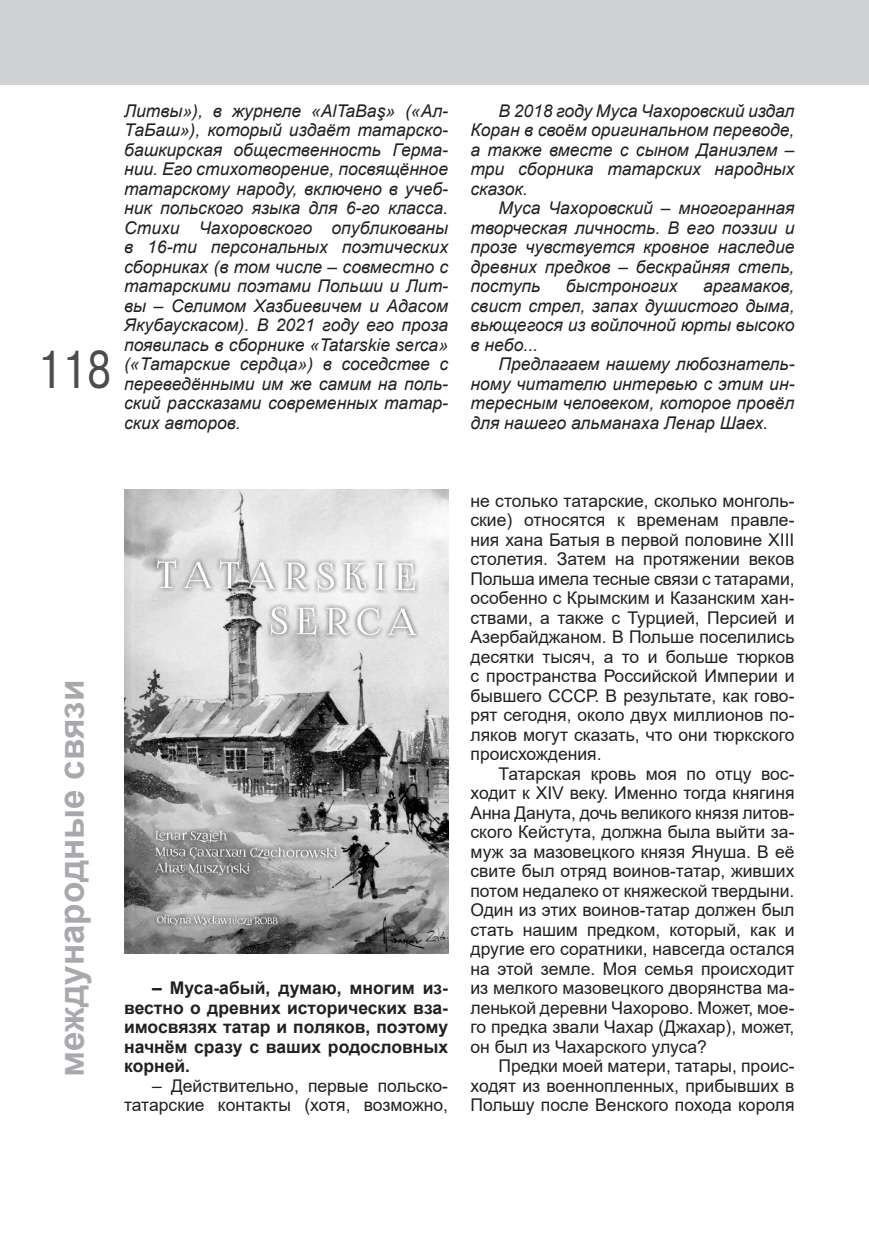
<style>
.page{position:relative;width:869px;height:1241px;background:#fff}
.page>*{position:absolute;margin:0;border:0;box-sizing:border-box;transform-origin:0 0}
.t1{font:49px "TT Arial";color:#4b4c4d;scale:.8 1}
.t2{font:700 35px "Arial";color:#a8a9ad}
.t3{font:17.5px/19.4px "Arial";color:#231f20;text-align:justify}
.t4{font:italic 17.5px/19.4px "Arial";color:#231f20;text-align:justify}
.t5{font:700 17.5px/19.4px "Arial";color:#231f20;text-align:justify}
</style>
<div class="page">
<img style="left:124px;top:489px;width:324px;height:463px">
<div style="left:0;top:0;width:868px;height:84px;background:#d1d2d4"></div>
<h1 class="t1" style="left:37px;top:342px;width:94px">118</h1>
<p class="t4" style="left:124px;top:101px;width:325px">Литвы»), в журнеле «AlTaBaş» («Ал-ТаБаш»), который издаёт татарско&shy;башкирская общественность Герма&shy;нии. Его стихотворение, посвящённое татарскому народу, включено в учеб&shy;ник польского языка для 6-го класса.<br>Стихи Чахоровского опубликованы в 16-ти персональных поэтических сборниках (в том числе – совместно с татарскими поэтами Польши и Лит&shy;вы – Селимом Хазбиевичем и Адасом Якубаускасом). В 2021 году его проза появилась в сборнике «Tatarskie serca» («Татарские сердца») в соседстве с переведёнными им же самим на поль&shy;ский рассказами современных татар&shy;ских авторов.</p>
<p class="t4" style="left:470px;top:101px;width:325px;text-indent:28px">В 2018 году Муса Чахоровский издал Коран в своём оригинальном переводе, а также вместе с сыном Даниэлем – три сборника татарских народных сказок.</p>
<p class="t4" style="left:470px;top:199px;width:325px;text-indent:28px">Муса Чахоровский – многогранная творческая личность. В его поэзии и прозе чувствуется кровное наследие древних предков – бескрайняя степь, поступь</p>
<p class="t4" style="left:565px;top:276px;width:113px">быстроногих</p>
<p class="t4" style="left:470px;top:276px;width:325px;text-indent:232px">аргамаков, свист стрел, запах душистого дыма, вьющегося из войлочной юрты высоко в небо...</p>
<p class="t4" style="left:470px;top:354px;width:325px;text-indent:28px">Предлагаем нашему любознатель&shy;ному читателю интервью с этим ин&shy;тересным человеком, которое провёл для нашего альманаха Ленар Шаех.</p>
<h2 class="t2" style="left:52px;top:1076px;width:399px;rotate:-90deg">международные связи</h2>
<p class="t5" style="left:124px;top:978px;width:325px;text-indent:28px">– Муса-абый, думаю, многим из&shy;вестно о древних исторических вза&shy;имосвязях татар и поляков, поэтому начнём сразу с ваших родословных корней.</p>
<p class="t3" style="left:124px;top:1075px;width:325px;text-align:right">– Действительно, первые польско&shy;татарские контакты (хотя, возможно,</p>
<p class="t3" style="left:470px;top:491px;width:325px">не столько татарские, сколько монголь&shy;ские) относятся к временам правле&shy;ния хана Батыя в первой половине ХIII столетия. Затем на протяжении веков Польша имела тесные связи с татарами, особенно с Крымским и Казанским хан&shy;ствами, а также с Турцией, Персией и Азербайджаном. В Польше поселились десятки тысяч, а то и больше тюрков с пространства Российской Империи и бывшего СССР. В результате, как гово&shy;рят сегодня, около двух миллионов по&shy;ляков могут сказать, что они тюркского происхождения.</p>
<p class="t3" style="left:470px;top:763px;width:325px;text-indent:28px">Татарская кровь моя по отцу вос&shy;ходит к XIV веку. Именно тогда княгиня Анна Данута, дочь великого князя литов&shy;ского Кейстута, должна была выйти за&shy;муж за мазовецкого князя Януша. В её свите был отряд воинов-татар, живших потом недалеко от княжеской твердыни.<br>Один из этих воинов-татар должен был стать нашим предком, который, как и другие его соратники, навсегда остался на этой земле. Моя семья происходит из мелкого мазовецкого дворянства ма&shy;ленькой деревни Чахорово. Может, мое&shy;го предка звали Чахар (Джахар), может, он был из Чахарского улуса?</p>
<p class="t3" style="left:470px;top:1056px;width:325px;text-indent:28px">Предки моей матери, татары, проис&shy;ходят из военнопленных, прибывших в Польшу после Венского похода короля</p>
</div>
